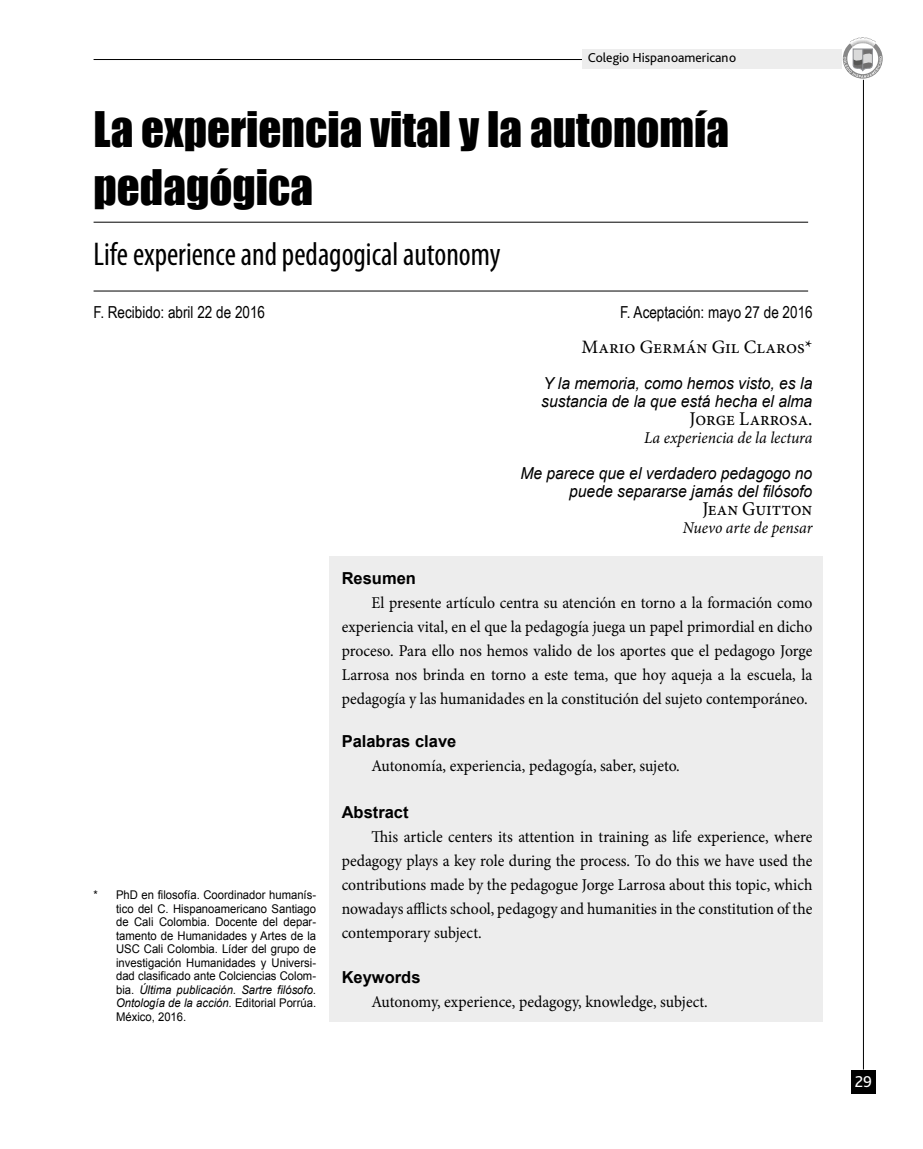
<style>
.page{position:relative;width:923px;height:1149px;background:#fff}
.page>*{position:absolute;margin:0;border:0;box-sizing:border-box;transform-origin:0 0}
.t1{font:45px/58.5px "Impact";color:#000}
.t2{font:condensed 33px "Myriad Pro";color:#000;scale:.94 1}
.t3{font:19.5px "Minion Pro";color:#000;scale:.95 1}
.t4{font:18.9px "Minion Pro";color:#000}
.t5{font:16.5px/24px "Minion Pro";color:#000;text-align:justify;scale:.95 1}
.t6{font:italic 16.5px/18px "Arial";color:#000;scale:.95 1}
.t7{font:16.5px "Arial Narrow";color:#000}
.t8{font:italic 16.5px "Minion Pro";letter-spacing:-.005em;color:#000;scale:.95 1}
.t9{font:700 16.5px "Arial";color:#000}
.t10{font:16.5px "Bliss Pro";color:#fff}
.t11{font:13.5px "Bliss Pro";color:#000}
.t12{font:12px/13.5px "Arial";color:#000;text-align:justify;scale:.94 1}
.s1{font-style:italic}
</style>
<div class="page">
<hr style="left:94px;top:59px;width:489px;height:1px;background:#000">
<div style="left:583px;top:49px;width:258px;height:20px;background:#ededed"></div>
<hr style="left:863px;top:80px;width:1px;height:989px;background:#000">
<div style="left:851px;top:1069px;width:24px;height:24px;background:#000"></div>
<svg style="left:843px;top:37px;width:39px;height:42px"></svg>
<div style="left:329px;top:556px;width:493px;height:465px;background:#ededed"></div>
<hr style="left:94px;top:222px;width:714px;height:1px;background:#000">
<hr style="left:94px;top:290px;width:714px;height:1px;background:#000">
<p class="t11" style="left:588px;top:49px;width:150px">Colegio Hispanoamericano</p>
<h1 class="t1" style="left:94px;top:100px;width:637px">La experiencia vital y la autonomía pedagógica</h1>
<h2 class="t2" style="left:94px;top:234px;width:434px">Life experience and pedagogical autonomy</h2>
<p class="t7" style="left:94px;top:302px;width:173px">F. Recibido: abril 22 de 2016</p>
<p class="t7" style="left:620px;top:302px;width:194px">F. Aceptación: mayo 27 de 2016</p>
<p class="t4" style="left:581px;top:334px;width:232px">Mario Germán Gil Claros*</p>
<p class="t12" style="left:116px;top:888px;width:214px;text-indent:-22px">* PhD en filosofía. Coordinador humanís&shy;tico del C. Hispanoamericano Santiago de Cali Colombia. Docente del depar&shy;tamento de Humanidades y Artes de la USC Cali Colombia. Líder del grupo de investigación Humanidades y Universi&shy;dad clasificado ante Colciencias Colom&shy;bia. <span class="s1">Última publicación. Sartre filósofo.<br>Ontología de la acción.</span> Editorial Porrúa.<br>México, 2016.</p>
<p class="t6" style="left:541px;top:374px;width:287px">Y la memoria, como hemos visto, es la sustancia de la que está hecha el alma</p>
<p class="t3" style="left:689px;top:405px;width:131px">Jorge Larrosa.</p>
<p class="t8" style="left:644px;top:426px;width:178px">La experiencia de la lectura</p>
<p class="t6" style="left:520px;top:464px;width:309px;text-align:right">Me parece que el verdadero pedagogo no puede separarse jamás del filósofo</p>
<p class="t3" style="left:702px;top:495px;width:117px">Jean Guitton</p>
<p class="t8" style="left:683px;top:516px;width:138px">Nuevo arte de pensar</p>
<p class="t9" style="left:342px;top:568px;width:76px">Resumen</p>
<p class="t5" style="left:342px;top:590px;width:497px;text-indent:30px">El presente artículo centra su atención en torno a la formación como experiencia vital, en el que la pedagogía juega un papel primordial en dicho proceso. Para ello nos hemos valido de los aportes que el pedagogo Jorge Larrosa nos brinda en torno a este tema, que hoy aqueja a la escuela, la pedagogía y las humanidades en la constitución del sujeto contemporáneo.</p>
<p class="t9" style="left:342px;top:731px;width:116px">Palabras clave</p>
<p class="t5" style="left:371px;top:753px;width:326px">Autonomía, experiencia, pedagogía, saber, sujeto.</p>
<p class="t9" style="left:342px;top:802px;width:68px">Abstract</p>
<p class="t5" style="left:342px;top:824px;width:497px;text-indent:30px">This article centers its attention in training as life experience, where pedagogy plays a key role during the process. To do this we have used the contributions made by the pedagogue Jorge Larrosa about this topic, which nowadays afflicts school, pedagogy and humanities in the constitution of the contemporary subject.</p>
<p class="t9" style="left:342px;top:968px;width:80px">Keywords</p>
<p class="t5" style="left:371px;top:989px;width:355px">Autonomy, experience, pedagogy, knowledge, subject.</p>
<p class="t10" style="left:854px;top:1070px;width:19px">29</p>
</div>
